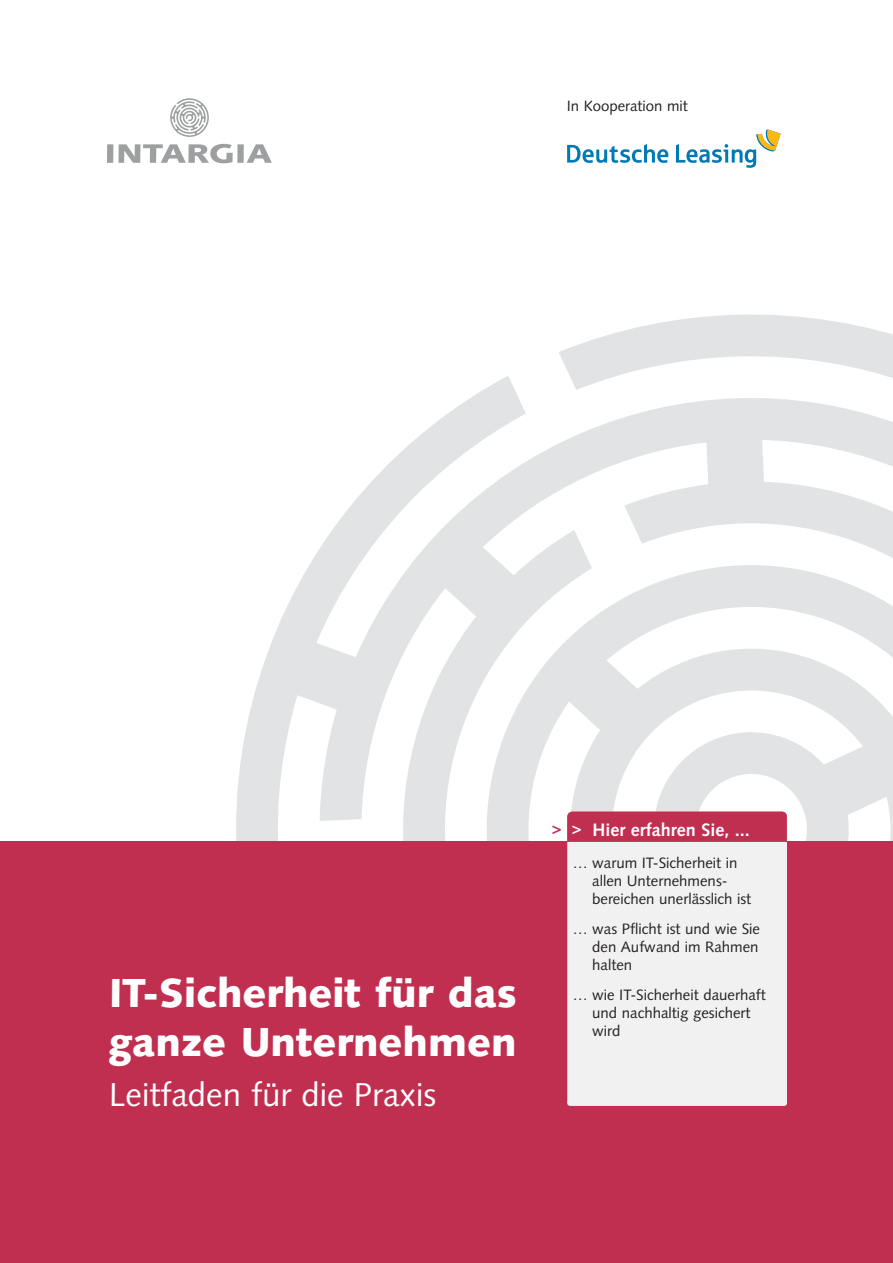
<style>
.page{position:relative;width:893px;height:1263px;background:#fff}
.page>*{position:absolute;margin:0;border:0;box-sizing:border-box;transform-origin:0 0}
.t1{font:900 40.5px/48.8px "Syntax";color:#fff}
.t2{font:33px "Syntax";color:#fff}
.t3{font:700 18px "Syntax";color:#fff}
.t4{font:700 16.5px "Syntax";color:#c12f50}
.t5{font:15px/18px "Syntax";color:#231f20}
.s1{color:#fff}
</style>
<div class="page">
<svg style="left:170px;top:314px;width:723px;height:528px"></svg>
<div style="left:0;top:842px;width:893px;height:421px;background:#c12f50"></div>
<div style="left:567px;top:812px;width:220px;height:294px;background:#f1f1f2;border-radius:4px"></div>
<div style="left:567px;top:812px;width:220px;height:30px;background:#c12f50"></div>
<svg style="left:567px;top:129px;width:213px;height:39px"></svg>
<svg style="left:170px;top:98px;width:39px;height:39px"></svg>
<div style="left:107px;top:144px;width:6px;height:19px;background:#9d9fa1"></div>
<svg style="left:118px;top:144px;width:115px;height:19px"></svg>
<div style="left:237px;top:144px;width:7px;height:19px;background:#9d9fa1"></div>
<svg style="left:247px;top:144px;width:25px;height:19px"></svg>
<svg style="left:567px;top:1101px;width:220px;height:5px"></svg>
<p class="t5" style="left:567px;top:98px;width:123px">In Kooperation mit</p>
<h1 class="t1" style="left:109px;top:973px;width:409px">IT-Sicherheit für das ganze Unternehmen</h1>
<h2 class="t2" style="left:109px;top:1081px;width:329px">Leitfaden für die Praxis</h2>
<p class="t3" style="left:592px;top:823px;width:159px">Hier erfahren Sie, ...</p>
<p class="t5" style="left:592px;top:855px;width:160px;text-indent:-20px">… warum IT-Sicherheit in allen Unternehmens&shy;bereichen unerlässlich ist</p>
<p class="t5" style="left:592px;top:921px;width:169px;text-align:justify;text-indent:-20px">… was Pflicht ist und wie Sie den Aufwand im Rahmen halten</p>
<p class="t5" style="left:592px;top:987px;width:175px;text-indent:-20px">… wie IT-Sicherheit dauerhaft und nachhaltig gesichert wird</p>
<p class="t4" style="left:552px;top:822px;width:31px">&gt; <span class="s1">&gt;</span></p>
</div>
